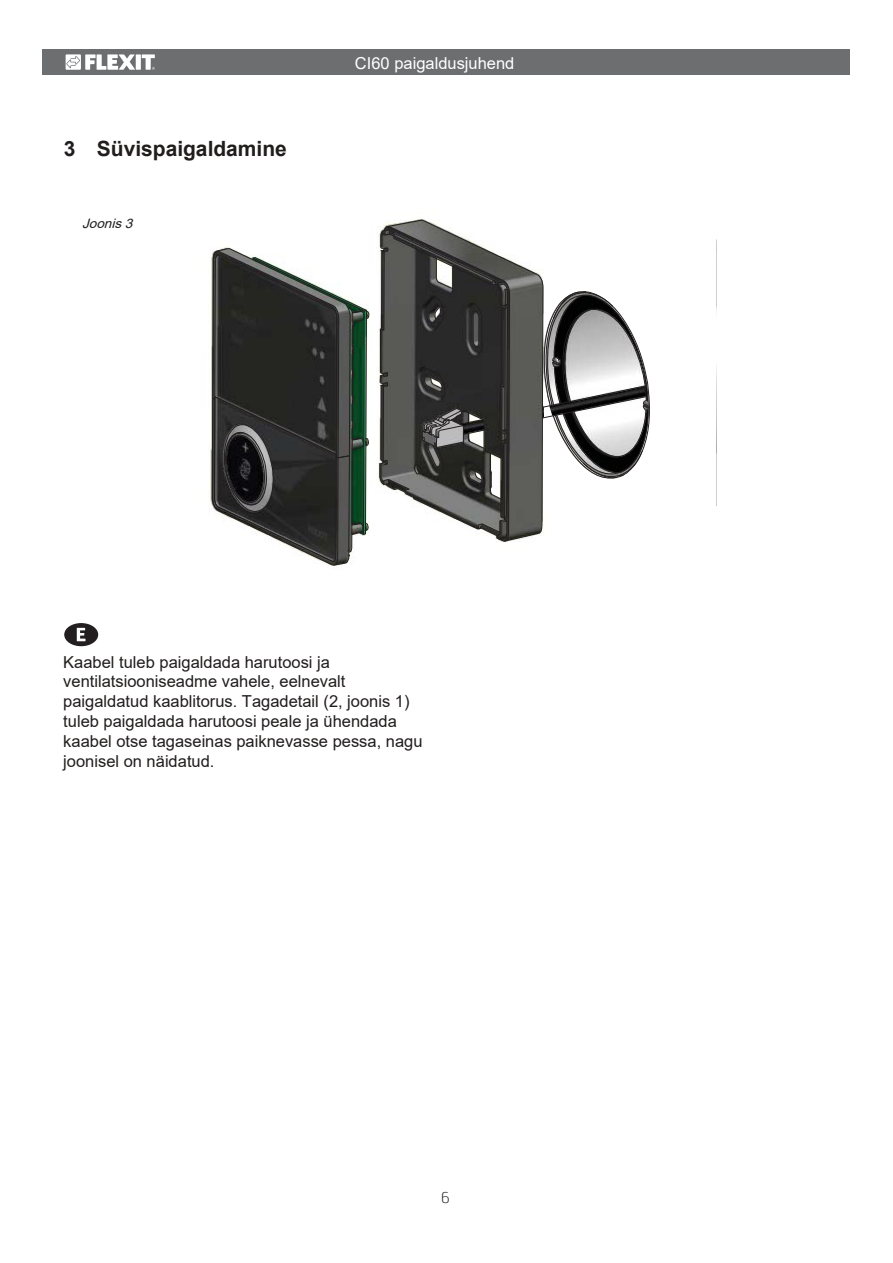
<style>
.page{position:relative;width:893px;height:1263px;background:#fff}
.page>*{position:absolute;margin:0;border:0;box-sizing:border-box;transform-origin:0 0}
.t1{font:700 21px "Arial";color:#211d1d}
.t2{font:16.5px/19.8px "Arial";color:#211d1d}
.t3{font:16.5px "Arial";color:#fff}
.t4{font:100 15px "Hermes";color:#231f20}
.t5{font:italic 13.05px "Arial";color:#211d1d;scale:1.04 1}
</style>
<div class="page">
<div style="left:42px;top:49px;width:808px;height:26px;background:#6d6e70"></div>
<div style="left:136px;top:54px;width:5px;height:16px;background:#fff"></div>
<svg style="left:142px;top:54px;width:13px;height:16px"></svg>
<svg style="left:66px;top:54px;width:69px;height:16px"></svg>
<svg style="left:212px;top:248px;width:157px;height:318px"></svg>
<svg style="left:378px;top:220px;width:272px;height:322px"></svg>
<div style="left:65px;top:624px;width:32px;height:21px;background:#231f20;border-radius:50%"></div>
<div style="left:64px;top:623px;width:34px;height:23px;border:2px solid #231f20;border-radius:50%"></div>
<svg style="left:77px;top:628px;width:8px;height:13px"></svg>
<p class="t1" style="left:64px;top:138px;width:224px">3 Süvispaigaldamine</p>
<p class="t5" style="left:82px;top:217px;width:53px">Joonis 3</p>
<p class="t3" style="left:355px;top:55px;width:161px">CI60 paigaldusjuhend</p>
<p class="t2" style="left:63px;top:653px;width:361px">Kaabel tuleb paigaldada harutoosi ja ventilatsiooniseadme vahele, eelnevalt paigaldatud kaablitorus. Tagadetail (2, joonis 1) tuleb paigaldada harutoosi peale ja ühendada kaabel otse tagaseinas paiknevasse pessa, nagu joonisel on näidatud.</p>
<p class="t4" style="left:441px;top:1192px;width:11px">6</p>
</div>
